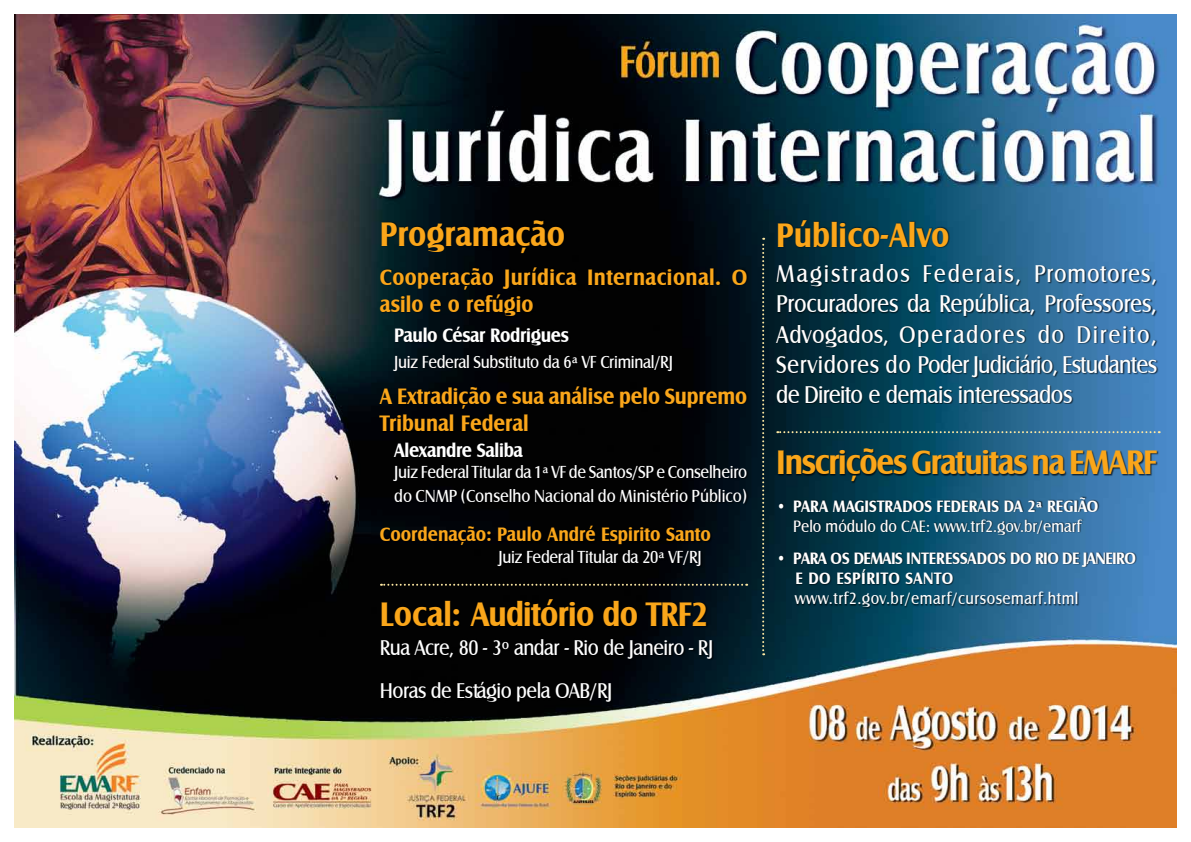
<style>
.page{position:relative;width:1191px;height:842px;background:#fff}
.page>*{position:absolute;margin:0;border:0;box-sizing:border-box;transform-origin:0 0}
.t1{font:700 35px "Castle T";letter-spacing:-.025em;color:#faa61a;scale:.9 1}
.t2{font:700 35px "Castle T";color:#faa61a;scale:.9 1}
.t3{font:25px/30px "Castle T";letter-spacing:-.04em;color:#fff;text-align:justify;scale:.9 1}
.t4{font:700 23px/27.6px "Castle T";color:#faa61a;scale:.9 1}
.t5{font:700 23px/27.6px "Castle T";letter-spacing:.02em;color:#faa61a;scale:.9 1}
.t6{font:22px "Castle T";letter-spacing:-.025em;color:#fff;scale:.9 1}
.t7{font:700 20px "Castle T";color:#faa61a;scale:.9 1}
.t8{font:700 20px "Castle T";letter-spacing:-.02em;color:#fff;scale:.9 1}
.t9{font:18px/24px "Castle T";letter-spacing:-.015em;color:#fff;scale:.9 1}
.t10{font:700 17px/20.4px "Castle T";color:#fff;scale:.9 1}
.t11{font:17px "Castle T";letter-spacing:.025em;color:#fff;scale:.9 1}
.t12{font:17px "Castle T";color:#fff;scale:.9 1}
</style>
<div class="page">
<img style="left:14px;top:14px;width:1162px;height:814px">
<div style="left:776px;top:220px;width:382px;height:184px;background:#000;opacity:.75"></div>
<svg style="left:762px;top:238px;width:2px;height:417px"></svg>
<div style="left:381px;top:599px;width:333px;height:61px;background:#000"></div>
<div style="left:777px;top:448px;width:381px;height:35px;background:#000;opacity:.75"></div>
<div style="left:779px;top:497px;width:358px;height:112px;background:#000;opacity:.75"></div>
<div style="left:379px;top:219px;width:369px;height:349px;background:#000;opacity:.75"></div>
<div style="left:381px;top:681px;width:232px;height:23px;background:#000"></div>
<svg style="left:381px;top:584px;width:366px;height:2px"></svg>
<svg style="left:777px;top:431px;width:382px;height:2px"></svg>
<h1 class="t2" style="left:380px;top:214px;width:207px">Programação</h1>
<p class="t5" style="left:380px;top:263px;width:409px">Cooperação Jurídica Internacional. O asilo e o refúgio</p>
<p class="t8" style="left:394px;top:324px;width:195px">Paulo César Rodrigues</p>
<p class="t9" style="left:394px;top:350px;width:311px">Juiz Federal Substituto da 6ª VF Criminal/RJ</p>
<p class="t4" style="left:380px;top:382px;width:409px">A Extradição e sua análise pelo Supremo<br>Tribunal Federal</p>
<p class="t8" style="left:394px;top:438px;width:145px">Alexandre Saliba</p>
<p class="t9" style="left:394px;top:460px;width:394px">Juiz Federal Titular da 1ª VF de Santos/SP e Conselheiro do CNMP (Conselho Nacional do Ministério Público)</p>
<p class="t7" style="left:380px;top:523px;width:369px">Coordenação: Paulo André Espirito Santo</p>
<p class="t9" style="left:498px;top:545px;width:227px">Juiz Federal Titular da 20ª VF/RJ</p>
<h1 class="t1" style="left:380px;top:594px;width:366px">Local: Auditório do TRF2</h1>
<p class="t6" style="left:380px;top:636px;width:372px">Rua Acre, 80 - 3º andar - Rio de Janeiro - RJ</p>
<p class="t6" style="left:380px;top:679px;width:260px">Horas de Estágio pela OAB/RJ</p>
<h1 class="t2" style="left:776px;top:215px;width:194px">Público-Alvo</h1>
<p class="t3" style="left:776px;top:260px;width:425px">Magistrados Federais, Promotores, Procuradores da República, Professores, Advogados, Operadores do Direito, Servidores do Poder Judiciário, Estudantes de Direito e demais interessados</p>
<h1 class="t1" style="left:776px;top:442px;width:425px">Inscrições Gratuitas na EMARF</h1>
<p class="t10" style="left:776px;top:496px;width:359px">• PARA MAGISTRADOS FEDERAIS DA 2ª REGIÃO</p>
<p class="t12" style="left:793px;top:517px;width:322px">Pelo módulo do CAE: www.trf2.gov.br/emarf</p>
<p class="t10" style="left:795px;top:548px;width:380px;text-indent:-19px">• PARA OS DEMAIS INTERESSADOS DO RIO DE JANEIRO<br>E DO ESPÍRITO SANTO</p>
<p class="t11" style="left:795px;top:589px;width:317px">www.trf2.gov.br/emarf/cursosemarf.html</p>
</div>
